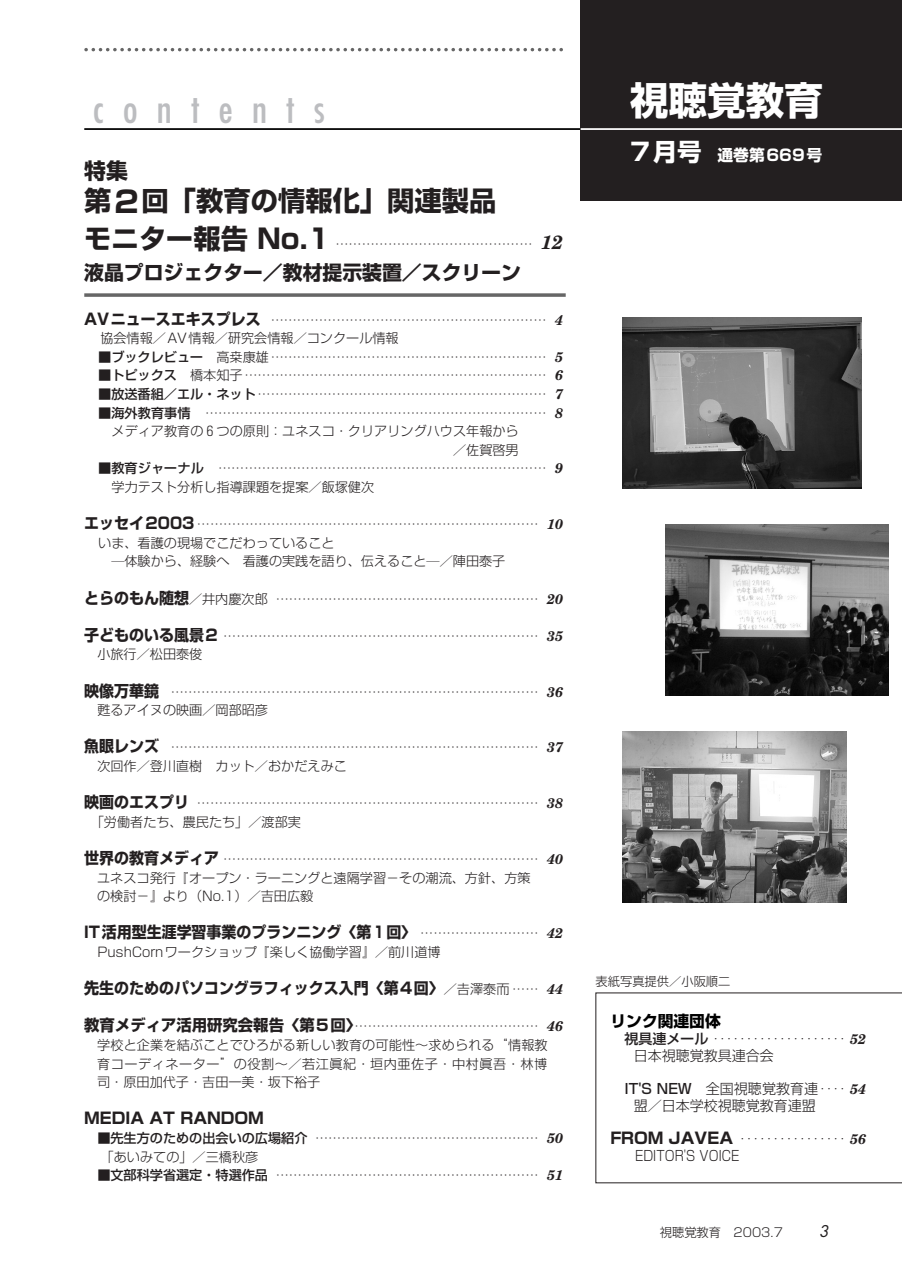
<style>
.page{position:relative;width:902px;height:1274px;background:#fff}
.page>*{position:absolute;margin:0;border:0;box-sizing:border-box;transform-origin:0 0}
.t1{font:condensed 38.5px "Futura";letter-spacing:.5em;color:#bcbdc0}
.t2{font:700 38.5px "Shin Go";color:#fff}
.t3{font:700 27.3px "Shin Go";color:#231f20}
.t4{font:700 21.88px "Shin Go";color:#231f20}
.t5{font:700 19.78px "Shin Go";color:#231f20}
.t6{font:700 15.75px "Shin Go";color:#231f20;scale:.95 1}
.t7{font:700 15.75px "Shin Go";color:#231f20}
.t8{font:700 15.75px "Shin Go";color:#fff}
.t9{font:700 15.75px "Shin Go";color:#000}
.t10{font:italic 15.75px "Futura";color:#231f20}
.t11{font:300 14px/16.8px "Shin Go";color:#231f20}
.t12{font:300 14px/16.8px "Shin Go";color:#231f20;scale:.95 1}
.t13{font:300 14px "Shin Go";color:#231f20;scale:.87 1}
.t14{font:300 13.12px/18.6px "Shin Go";color:#231f20}
.t15{font:300 12.25px "Shin Go";color:#231f20}
.s1{font-size:29.75px}
.s2{font-weight:700;font-size:27.3px}
.s3{font-family:"New Century Schlbk";font-weight:700;font-style:italic;font-size:19.25px}
.s4{font-weight:700;font-size:15.75px}
.s5{font-family:"New Century Schlbk";font-weight:700;font-style:italic;font-size:14px}
.s6{font-weight:500}
.s7{font-family:"BLS Gaiji ST Sgl";font-weight:400}
.s8{font-weight:300;font-size:13.12px}
.s9{font-family:"New Century Schlbk";font-style:italic;font-size:14px}
.s10{font-family:"BLS Gaiji ST Sgl";font-weight:400;font-size:13.12px}
.s11{font-size:24.5px}
.s12{font-family:"New Century Schlbk";font-weight:700;font-style:italic}
.s13{font-weight:300;font-size:14px}
</style>
<div class="page">
<svg style="left:595px;top:993px;width:306px;height:190px"></svg>
<div style="left:580px;top:0;width:321px;height:201px;background:#231f20"></div>
<hr style="left:84px;top:128px;width:496px;height:2px;background:#000">
<hr style="left:580px;top:128px;width:321px;height:2px;background:#fff">
<svg style="left:86px;top:48px;width:477px;height:3px"></svg>
<svg style="left:84px;top:293px;width:481px;height:4px;background:#787878"></svg>
<img style="left:622px;top:317px;width:238px;height:172px">
<img style="left:665px;top:525px;width:223px;height:171px">
<img style="left:622px;top:732px;width:224px;height:171px">
<h1 class="t1" style="left:93px;top:91px;width:233px">contents</h1>
<h3 class="t4" style="left:84px;top:162px;width:45px">特集</h3>
<h2 class="t3" style="left:84px;top:190px;width:413px">第<span class="s1">2</span>回「教育の情報化」関連製品</h2>
<p class="t14" style="left:84px;top:237px;width:480px"><span class="s2">モニター報告 No.1</span> ……………………………………… <span class="s3">12</span></p>
<h3 class="t5" style="left:84px;top:266px;width:438px">液晶プロジェクター／教材提示装置／スクリーン</h3>
<p class="t14" style="left:100px;top:312px;width:464px;text-indent:-16px"><span class="s4">AVニュースエキスプレス</span> ……………………………………………………… <span class="s5">4</span>協会情報／AV情報／研究会情報／コンクール情報</p>
<p class="t14" style="left:98px;top:349px;width:466px"><span class="s6">■ブックレビュー</span> 高<span class="s7">钁</span>康雄……………………………………………………… <span class="s5">5</span></p>
<p class="t14" style="left:98px;top:368px;width:466px"><span class="s6">■トピックス</span> 橋本知子…………………………………………………………… <span class="s5">6</span></p>
<p class="t14" style="left:98px;top:386px;width:466px"><span class="s6">■放送番組／エル・ネット</span>………………………………………………………… <span class="s5">7</span></p>
<p class="t14" style="left:98px;top:405px;width:466px"><span class="s6">■海外教育事情</span> …………………………………………………………………… <span class="s5">8</span></p>
<p class="t14" style="left:111px;top:424px;width:408px">メディア教育の６つの原則：ユネスコ・クリアリングハウス年報から</p>
<p class="t14" style="left:453px;top:442px;width:67px">／佐賀啓男</p>
<p class="t14" style="left:111px;top:461px;width:453px;text-indent:-13px"><span class="s6">■教育ジャーナル</span> ………………………………………………………………… <span class="s5">9</span>学力テスト分析し指導課題を提案／飯塚健次</p>
<p class="t14" style="left:84px;top:517px;width:480px"><span class="s4">エッセイ2003</span> …………………………………………………………………… <span class="s5">10</span></p>
<p class="t14" style="left:98px;top:535px;width:238px">いま、看護の現場でこだわっていること</p>
<p class="t14" style="left:111px;top:554px;width:395px">―体験から、経験へ　看護の実践を語り、伝えること―／陣田泰子</p>
<p class="t14" style="left:84px;top:591px;width:480px"><span class="s4">とらのもん随想</span>／井内慶次郎 …………………………………………………… <span class="s5">20</span></p>
<p class="t14" style="left:97px;top:628px;width:467px;text-indent:-13px"><span class="s4">子どものいる風景2</span> ……………………………………………………………… <span class="s5">35</span>小旅行／松田泰俊</p>
<p class="t14" style="left:97px;top:684px;width:467px;text-indent:-13px"><span class="s4">映像万華鏡</span> ………………………………………………………………………… <span class="s5">36</span>甦るアイヌの映画／岡部昭彦</p>
<p class="t14" style="left:97px;top:740px;width:467px;text-indent:-13px"><span class="s4">魚眼レンズ</span> ………………………………………………………………………… <span class="s5">37</span>次回作／登川直樹　カット／おかだえみこ</p>
<p class="t14" style="left:91px;top:796px;width:474px;text-indent:-7px"><span class="s4">映画のエスプリ</span> …………………………………………………………………… <span class="s5">38</span>「労働者たち、農民たち」／渡部実</p>
<p class="t14" style="left:97px;top:852px;width:467px;text-indent:-13px"><span class="s4">世界の教育メディア</span> ……………………………………………………………… <span class="s5">40</span>ユネスコ発行『オープン・ラーニングと遠隔学習－その潮流、方針、方策<br>の検討－』より（No.1）／吉田広毅</p>
<p class="t6" style="left:84px;top:927px;width:505px">IT活用型生涯学習事業のプランニング〈第１回〉 <span class="s8">………………………</span> <span class="s9">42</span></p>
<p class="t14" style="left:97px;top:945px;width:345px">PushCornワークショップ『楽しく協働学習』／前川道博</p>
<p class="t6" style="left:84px;top:982px;width:505px">先生のためのパソコングラフィックス入門〈第4回〉<span class="s8">／</span><span class="s10">鐡</span><span class="s8">澤泰而 ……</span> <span class="s9">44</span></p>
<p class="t7" style="left:84px;top:1020px;width:480px">教育メディア活用研究会報告〈第5回〉<span class="s8">……………………………………</span> <span class="s9">46</span></p>
<p class="t14" style="left:97px;top:1038px;width:452px;text-align:justify">学校と企業を結ぶことでひろがる新しい教育の可能性～求められる“情報教育コーディネーター”の役割～／若江眞紀・垣内亜佐子・中村眞吾・林博司・原田加代子・吉田一美・坂下裕子</p>
<p class="t7" style="left:84px;top:1113px;width:181px">MEDIA AT RANDOM</p>
<p class="t14" style="left:97px;top:1131px;width:467px"><span class="s6">■先生方のための出会いの広場紹介</span> …………………………………………… <span class="s5">50</span>「あいみての」／三橋秋彦</p>
<p class="t14" style="left:97px;top:1168px;width:467px"><span class="s6">■文部科学省選定・特選作品</span> …………………………………………………… <span class="s5">51</span></p>
<h1 class="t2" style="left:630px;top:86px;width:194px">視聴覚教育</h1>
<p class="t8" style="left:630px;top:149px;width:193px"><span class="s11">7月号</span> 通巻第669号</p>
<p class="t15" style="left:595px;top:977px;width:136px">表紙写真提供／小阪順二</p>
<p class="t9" style="left:610px;top:1015px;width:112px">リンク関連団体</p>
<p class="t12" style="left:633px;top:1032px;width:246px;text-indent:-9px"><span class="s6">視具連メール</span> ‥‥‥‥‥‥‥‥‥‥ <span class="s12">52</span>日本視聴覚教具連合会</p>
<p class="t11" style="left:633px;top:1082px;width:234px;text-indent:-9px"><span class="s6">IT'S NEW</span> 全国視聴覚教育連‥‥ <span class="s12">54</span>盟／日本学校視聴覚教育連盟</p>
<p class="t7" style="left:610px;top:1132px;width:257px">FROM JAVEA <span class="s13">‥‥‥‥‥‥‥‥</span> <span class="s9">56</span></p>
<p class="t13" style="left:634px;top:1150px;width:121px">EDITOR'S VOICE</p>
<p class="t15" style="left:659px;top:1228px;width:125px">視聴覚教育　2003.7</p>
<p class="t10" style="left:818px;top:1224px;width:11px">3</p>
</div>
